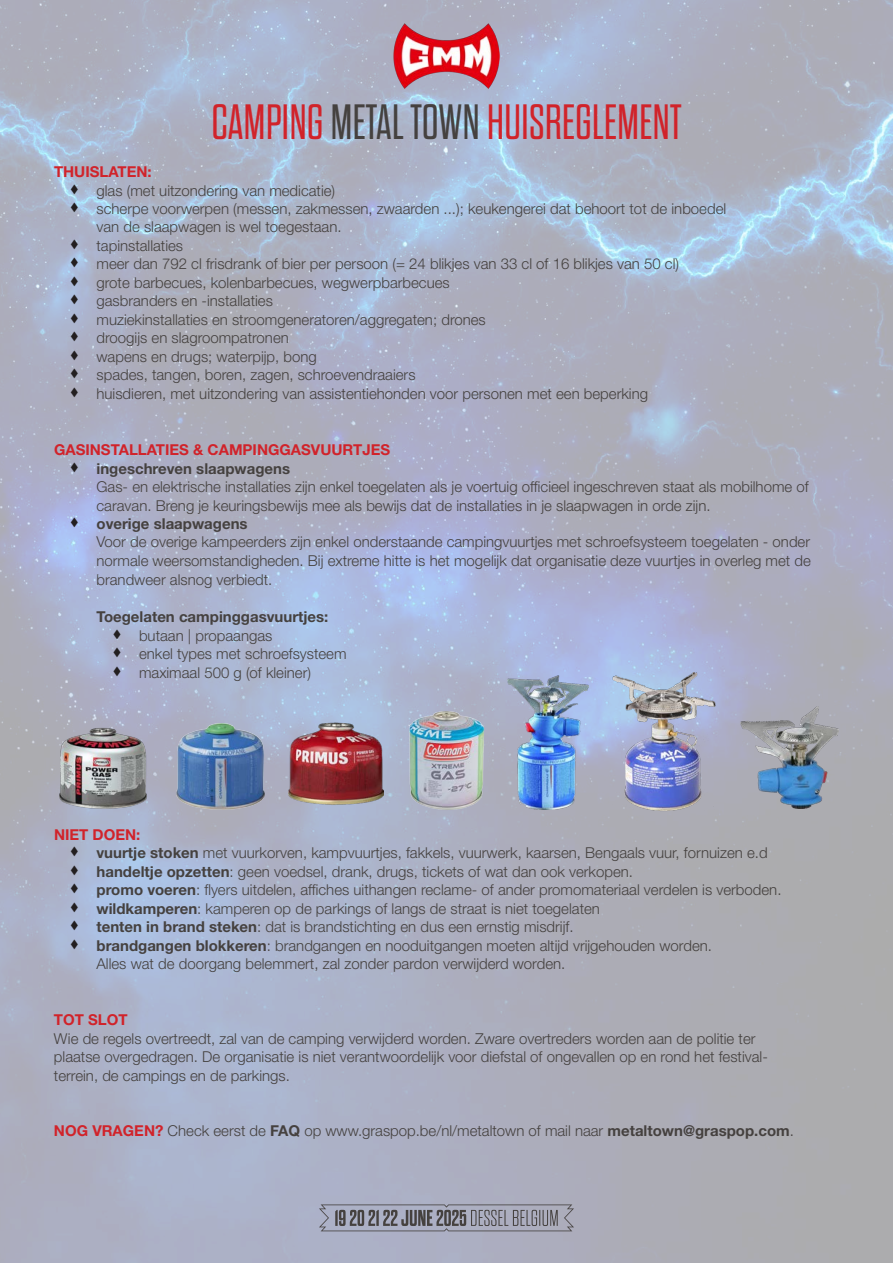
<style>
.page{position:relative;width:893px;height:1263px;background:#fff}
.page>*{position:absolute;margin:0;border:0;box-sizing:border-box;transform-origin:0 0}
.t1{font:300 49.5px "Dharma Gothic E";color:#d1232a}
.t2{font:300 15px/18.5px "Helvetica Neue LT Std";color:#45413f}
.t3{font:700 15px "Helvetica Neue LT Std";color:#d1232a}
.t4{font:700 15px "Helvetica Neue LT Std";color:#45413f}
.s1{color:#45413f}
.s2{font-weight:700}
.s3{font-weight:700;color:#d1232a}
</style>
<div class="page">
<img style="left:0;top:0;width:893px;height:1263px">
<img style="left:394px;top:24px;width:105px;height:64px">
<svg style="left:319px;top:1204px;width:255px;height:27px;background:#8e909d"></svg>
<img style="left:408px;top:712px;width:76px;height:97px">
<img style="left:54px;top:720px;width:98px;height:93px">
<img style="left:176px;top:724px;width:88px;height:85px">
<img style="left:288px;top:716px;width:96px;height:95px">
<img style="left:612px;top:672px;width:105px;height:141px">
<img style="left:741px;top:706px;width:98px;height:102px">
<img style="left:508px;top:676px;width:81px;height:133px">
<svg style="left:71px;top:184px;width:7px;height:10px"></svg>
<svg style="left:71px;top:202px;width:7px;height:10px"></svg>
<svg style="left:71px;top:239px;width:7px;height:10px"></svg>
<svg style="left:71px;top:258px;width:7px;height:10px"></svg>
<svg style="left:71px;top:276px;width:7px;height:10px"></svg>
<svg style="left:71px;top:295px;width:7px;height:10px"></svg>
<svg style="left:71px;top:313px;width:7px;height:10px"></svg>
<svg style="left:71px;top:332px;width:7px;height:10px"></svg>
<svg style="left:71px;top:350px;width:7px;height:10px"></svg>
<svg style="left:71px;top:368px;width:7px;height:10px"></svg>
<svg style="left:71px;top:387px;width:7px;height:10px"></svg>
<svg style="left:71px;top:462px;width:7px;height:10px"></svg>
<svg style="left:71px;top:517px;width:7px;height:10px"></svg>
<svg style="left:114px;top:629px;width:6px;height:10px"></svg>
<svg style="left:114px;top:647px;width:6px;height:10px"></svg>
<svg style="left:114px;top:666px;width:6px;height:10px"></svg>
<svg style="left:71px;top:847px;width:7px;height:10px"></svg>
<svg style="left:71px;top:865px;width:7px;height:10px"></svg>
<svg style="left:71px;top:884px;width:7px;height:10px"></svg>
<svg style="left:71px;top:902px;width:7px;height:10px"></svg>
<svg style="left:71px;top:921px;width:7px;height:10px"></svg>
<svg style="left:71px;top:939px;width:7px;height:10px"></svg>
<p class="t1" style="left:211px;top:98px;width:472px">CAMPING <span class="s1">METAL TOWN</span>HUISREGLEMENT</p>
<p class="t3" style="left:54px;top:162px;width:99px">THUISLATEN:</p>
<p class="t2" style="left:97px;top:181px;width:240px">glas (met uitzondering van medicatie)</p>
<p class="t2" style="left:97px;top:199px;width:631px">scherpe voorwerpen (messen, zakmessen, zwaarden ...); keukengerei dat behoort tot de inboedel van de slaapwagen is wel toegestaan.</p>
<p class="t2" style="left:97px;top:236px;width:88px">tapinstallaties</p>
<p class="t2" style="left:97px;top:254px;width:584px">meer dan 792 cl frisdrank of bier per persoon (= 24 blikjes van 33 cl of 16 blikjes van 50 cl)</p>
<p class="t2" style="left:97px;top:273px;width:355px">grote barbecues, kolenbarbecues, wegwerpbarbecues</p>
<p class="t2" style="left:97px;top:291px;width:178px">gasbranders en -installaties</p>
<p class="t2" style="left:97px;top:310px;width:391px">muziekinstallaties en stroomgeneratoren/aggregaten; drones</p>
<p class="t2" style="left:97px;top:328px;width:194px">droogijs en slagroompatronen</p>
<p class="t2" style="left:97px;top:347px;width:222px">wapens en drugs; waterpijp, bong</p>
<p class="t2" style="left:97px;top:365px;width:321px">spades, tangen, boren, zagen, schroevendraaiers</p>
<p class="t2" style="left:97px;top:384px;width:553px">huisdieren, met uitzondering van assistentiehonden voor personen met een beperking</p>
<p class="t3" style="left:54px;top:441px;width:338px">GASINSTALLATIES &amp; CAMPINGGASVUURTJES</p>
<p class="t2" style="left:97px;top:459px;width:714px"><span class="s2">ingeschreven slaapwagens<br></span>Gas- en elektrische installaties zijn enkel toegelaten als je voertuig officieel ingeschreven staat als mobilhome of caravan. Breng je keuringsbewijs mee als bewijs dat de installaties in je slaapwagen in orde zijn.</p>
<p class="t2" style="left:97px;top:514px;width:716px"><span class="s2">overige slaapwagens<br></span>Voor de overige kampeerders zijn enkel onderstaande campingvuurtjes met schroefsysteem toegelaten - onder normale weersomstandigheden. Bij extreme hitte is het mogelijk dat organisatie deze vuurtjes in overleg met de brandweer alsnog verbiedt.</p>
<p class="t4" style="left:97px;top:607px;width:233px">Toegelaten campinggasvuurtjes:</p>
<p class="t2" style="left:139px;top:626px;width:135px">butaan | propaangas</p>
<p class="t2" style="left:139px;top:644px;width:209px">enkel types met schroefsysteem</p>
<p class="t2" style="left:139px;top:663px;width:174px">maximaal 500 g (of kleiner)</p>
<p class="t3" style="left:54px;top:825px;width:88px">NIET DOEN:</p>
<p class="t2" style="left:97px;top:843px;width:673px"><span class="s2">vuurtje stoken</span> met vuurkorven, kampvuurtjes, fakkels, vuurwerk, kaarsen, Bengaals vuur, fornuizen e.d</p>
<p class="t2" style="left:97px;top:862px;width:538px"><span class="s2">handeltje opzetten</span>: geen voedsel, drank, drugs, tickets of wat dan ook verkopen.</p>
<p class="t2" style="left:97px;top:880px;width:686px"><span class="s2">promo voeren</span>: flyers uitdelen, affiches uithangen reclame- of ander promomateriaal verdelen is verboden.</p>
<p class="t2" style="left:97px;top:899px;width:505px"><span class="s2">wildkamperen</span>: kamperen op de parkings of langs de straat is niet toegelaten</p>
<p class="t2" style="left:97px;top:917px;width:478px"><span class="s2">tenten in brand steken</span>: dat is brandstichting en dus een ernstig misdrijf.</p>
<p class="t2" style="left:97px;top:936px;width:617px"><span class="s2">brandgangen blokkeren</span>: brandgangen en nooduitgangen moeten altijd vrijgehouden worden.<br>Alles wat de doorgang belemmert, zal zonder pardon verwijderd worden.</p>
<p class="t3" style="left:54px;top:1011px;width:75px">TOT SLOT</p>
<p class="t2" style="left:54px;top:1029px;width:715px">Wie de regels overtreedt, zal van de camping verwijderd worden. Zware overtreders worden aan de politie ter plaatse overgedragen. De organisatie is niet verantwoordelijk voor diefstal of ongevallen op en rond het festival&shy;terrein, de campings en de parkings.</p>
<p class="t2" style="left:54px;top:1121px;width:741px"><span class="s3">NOG VRAGEN?</span> Check eerst de <span class="s2">FAQ</span> op www.graspop.be/nl/metaltown of mail naar <span class="s2">metaltown@graspop.com</span>.</p>
</div>
